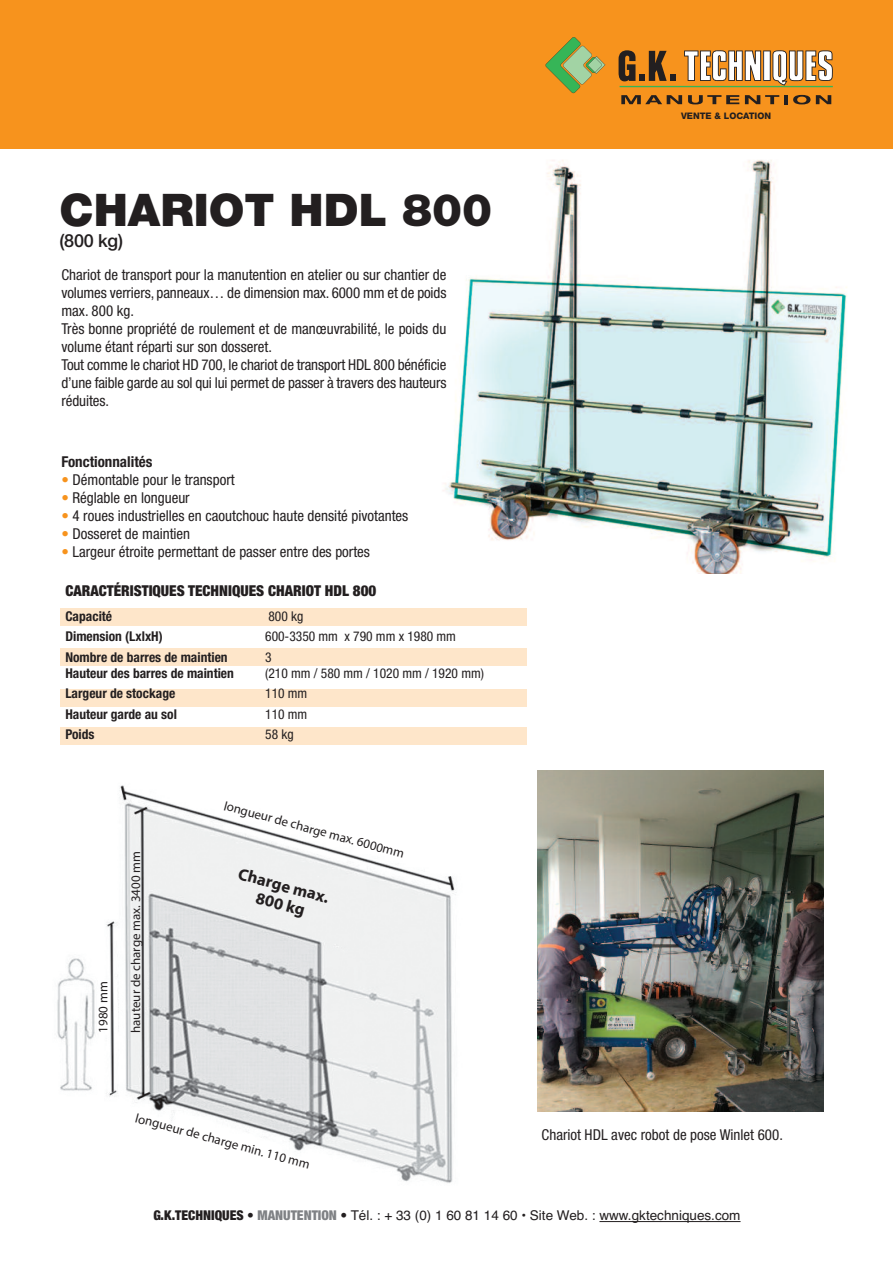
<style>
.page{position:relative;width:893px;height:1263px;background:#fff}
.page>*{position:absolute;margin:0;border:0;box-sizing:border-box;transform-origin:0 0}
.t1{font:900 45px "Helvetica Neue";color:#231f20}
.t2{font:500 18px "Helvetica Neue";color:#231f20}
.t3{font:700 16.8px/18.5px "Myriad Pro";color:#231f20;text-align:center}
.t4{font:condensed 15px/18px "Helvetica Neue";color:#231f20}
.t5{font:900 condensed 15px "Helvetica Neue";color:#231f20}
.t6{font:700 condensed 15px "Helvetica Neue";color:#231f20}
.t7{font:700 condensed 13.5px "Helvetica Neue";color:#231f20}
.t8{font:13.5px "Helvetica";color:#231f20}
.t9{font:condensed 13.5px "Helvetica Neue";color:#231f20}
.t10{font:13.05px "Myriad Pro";color:#231f20}
.t11{font:800 9px "Helvetica Neue";color:#231f20}
.s1{color:#f7931d}
.s2{font-family:"Helvetica Neue";font-weight:900;font-stretch:condensed}
.s3{font-family:"Helvetica Neue";font-weight:900;font-stretch:condensed;color:#808285}
</style>
<div class="page">
<hr style="left:599px;top:1221px;width:141px;height:1px;background:#231f20">
<div style="left:0;top:0;width:893px;height:149px;background:#f7931d"></div>
<hr style="left:620px;top:86px;width:213px;height:1px;background:#36b557">
<svg style="left:545px;top:37px;width:60px;height:56px"></svg>
<svg style="left:619px;top:50px;width:16px;height:31px"></svg>
<div style="left:639px;top:74px;width:6px;height:7px;background:#231f20"></div>
<svg style="left:649px;top:51px;width:26px;height:30px"></svg>
<svg style="left:684px;top:50px;width:149px;height:36px"></svg>
<svg style="left:621px;top:95px;width:61px;height:9px"></svg>
<svg style="left:688px;top:95px;width:51px;height:9px"></svg>
<svg style="left:745px;top:95px;width:65px;height:9px"></svg>
<svg style="left:816px;top:95px;width:15px;height:9px"></svg>
<img style="left:443px;top:160px;width:404px;height:414px">
<div style="left:60px;top:608px;width:467px;height:18px;background:#fee6ca"></div>
<div style="left:60px;top:727px;width:467px;height:18px;background:#fee6ca"></div>
<div style="left:60px;top:648px;width:467px;height:18px;background:#fee6ca"></div>
<div style="left:60px;top:689px;width:467px;height:18px;background:#fee6ca"></div>
<img style="left:57px;top:785px;width:399px;height:398px">
<img style="left:537px;top:770px;width:286px;height:342px">
<h1 class="t1" style="left:60px;top:194px;width:434px">CHARIOT HDL 800</h1>
<p class="t2" style="left:60px;top:234px;width:65px">(800 kg)</p>
<p class="t4" style="left:61px;top:267px;width:387px">Chariot de transport pour la manutention en atelier ou sur chantier de volumes verriers, panneaux… de dimension max. 6000 mm et de poids max. 800 kg.<br>Très bonne propriété de roulement et de manœuvrabilité, le poids du volume étant réparti sur son dosseret.<br>Tout comme le chariot HD 700, le chariot de transport HDL 800 bénéficie d’une faible garde au sol qui lui permet de passer à travers des hauteurs réduites.</p>
<p class="t6" style="left:61px;top:456px;width:92px">Fonctionnalités</p>
<p class="t4" style="left:61px;top:472px;width:175px"><span class="s1">•</span> Démontable pour le transport</p>
<p class="t4" style="left:61px;top:490px;width:130px"><span class="s1">•</span> Réglable en longueur</p>
<p class="t4" style="left:61px;top:508px;width:348px"><span class="s1">•</span> 4 roues industrielles en caoutchouc haute densité pivotantes</p>
<p class="t4" style="left:61px;top:526px;width:130px"><span class="s1">•</span> Dosseret de maintien</p>
<p class="t4" style="left:61px;top:544px;width:310px"><span class="s1">•</span> Largeur étroite permettant de passer entre des portes</p>
<p class="t5" style="left:65px;top:586px;width:312px">CARACTÉRISTIQUES TECHNIQUES CHARIOT HDL 800</p>
<p class="t7" style="left:65px;top:611px;width:48px">Capacité</p>
<p class="t9" style="left:268px;top:611px;width:36px">800 kg</p>
<p class="t7" style="left:65px;top:632px;width:99px">Dimension (LxlxH)</p>
<p class="t9" style="left:265px;top:632px;width:192px">600-3350 mm x 790 mm x 1980 mm</p>
<p class="t7" style="left:65px;top:652px;width:164px">Nombre de barres de maintien</p>
<p class="t9" style="left:265px;top:652px;width:8px">3</p>
<p class="t7" style="left:65px;top:668px;width:170px">Hauteur des barres de maintien</p>
<p class="t9" style="left:265px;top:668px;width:220px">(210 mm / 580 mm / 1020 mm / 1920 mm)</p>
<p class="t7" style="left:65px;top:689px;width:112px">Largeur de stockage</p>
<p class="t9" style="left:265px;top:689px;width:44px">110 mm</p>
<p class="t7" style="left:65px;top:709px;width:113px">Hauteur garde au sol</p>
<p class="t9" style="left:265px;top:709px;width:44px">110 mm</p>
<p class="t7" style="left:65px;top:730px;width:31px">Poids</p>
<p class="t9" style="left:265px;top:730px;width:30px">58 kg</p>
<p class="t10" style="left:98px;top:1033px;width:53px;rotate:-90deg">1980 mm</p>
<p class="t10" style="left:131px;top:1033px;width:183px;rotate:-90deg">hauteur de charge max. 3400 mm</p>
<p class="t10" style="left:226px;top:801px;width:188px;rotate:15deg">longueur de charge max. 6000mm</p>
<p class="t3" style="left:241px;top:866px;width:95px;rotate:15deg">Charge max.<br>800 kg</p>
<p class="t10" style="left:137px;top:1113px;width:182px;rotate:15deg">longueur de charge min. 110 mm</p>
<p class="t11" style="left:681px;top:113px;width:92px">VENTE &amp; LOCATION</p>
<p class="t4" style="left:542px;top:1127px;width:243px">Chariot HDL avec robot de pose Winlet 600.</p>
<p class="t8" style="left:154px;top:1208px;width:588px"><span class="s2">G.K.TECHNIQUES •</span> <span class="s3">MANUTENTION</span> <span class="s2">•</span> Tél. : + 33 (0) 1 60 81 14 60 • Site Web. : www.gktechniques.com</p>
</div>
